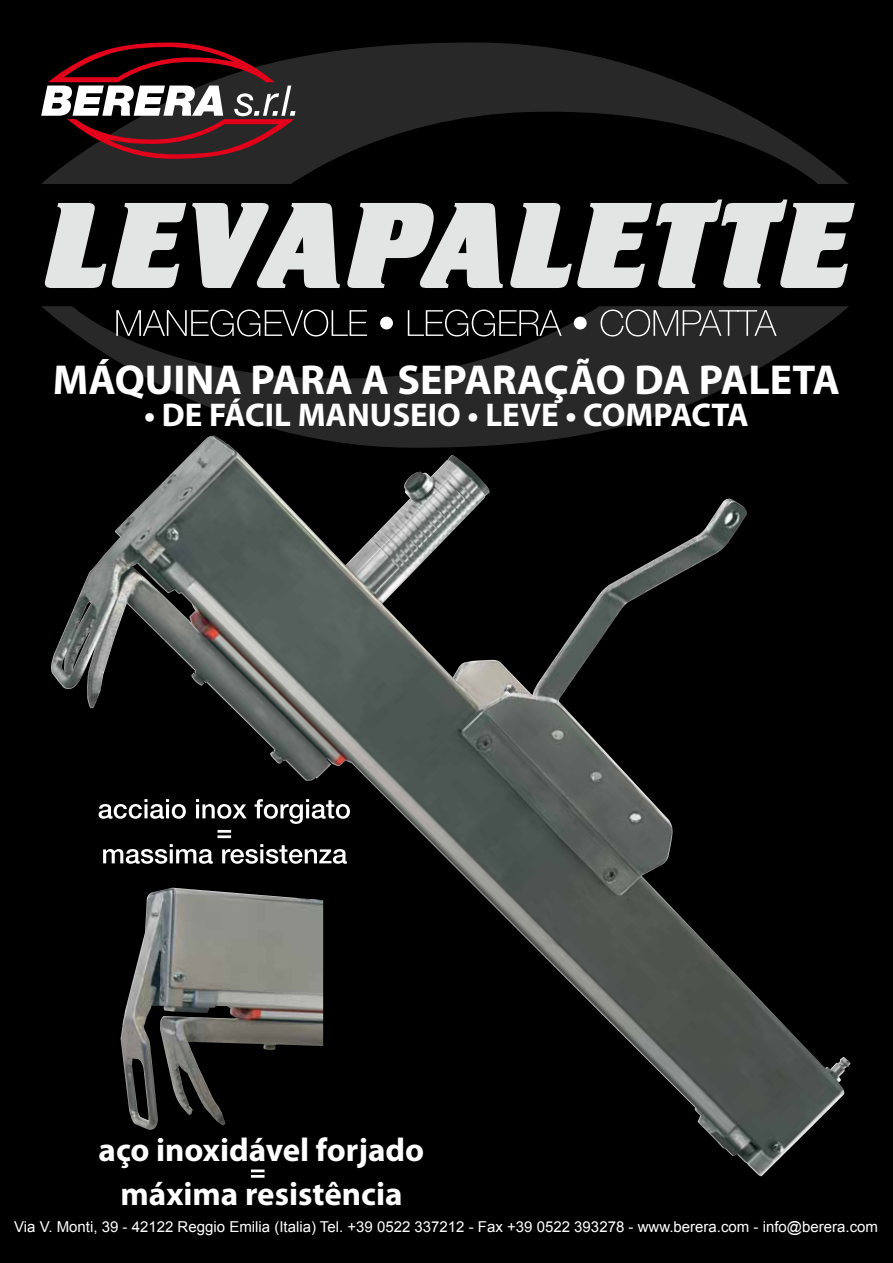
<style>
.page{position:relative;width:893px;height:1263px;background:#000}
.page>*{position:absolute;margin:0;border:0;box-sizing:border-box;transform-origin:0 0}
.t1{font:700 42px "Myriad Pro";color:#fff}
.t2{font:700 33px/44.5px "Myriad Pro";color:#fff;text-align:center}
.t3{font:15px "Arial";color:#fff}
</style>
<div class="page">
<svg style="left:41px;top:42px;width:808px;height:142px"></svg>
<svg style="left:41px;top:42px;width:255px;height:117px"></svg>
<svg style="left:41px;top:306px;width:808px;height:129px;fill:#282829"></svg>
<svg style="left:116px;top:310px;width:661px;height:26px"></svg>
<svg style="left:45px;top:199px;width:810px;height:89px;fill:#e3e4e4"></svg>
<img style="left:51px;top:435px;width:799px;height:741px">
<svg style="left:103px;top:844px;width:244px;height:20px"></svg>
<hr style="left:217px;top:830px;width:14px;height:3px;background:#fff">
<hr style="left:217px;top:835px;width:14px;height:3px;background:#fff">
<svg style="left:99px;top:799px;width:251px;height:25px"></svg>
<img style="left:121px;top:888px;width:202px;height:242px">
<hr style="left:251px;top:1169px;width:14px;height:3px;background:#fff">
<hr style="left:251px;top:1175px;width:14px;height:3px;background:#fff">
<h1 class="t1" style="left:53px;top:352px;width:789px">MÁQUINA PARA A SEPARAÇÃO DA PALETA</h1>
<h2 class="t2" style="left:144px;top:392px;width:606px">• DE FÁCIL MANUSEIO • LEVE • COMPACTA</h2>
<h2 class="t2" style="left:99px;top:1126px;width:327px">aço inoxidável forjado máxima resistência</h2>
<p class="t3" style="left:14px;top:1217px;width:865px">Via V. Monti, 39 - 42122 Reggio Emilia (Italia) Tel. +39 0522 337212 - Fax +39 0522 393278 - www.berera.com - info@berera.com</p>
</div>
